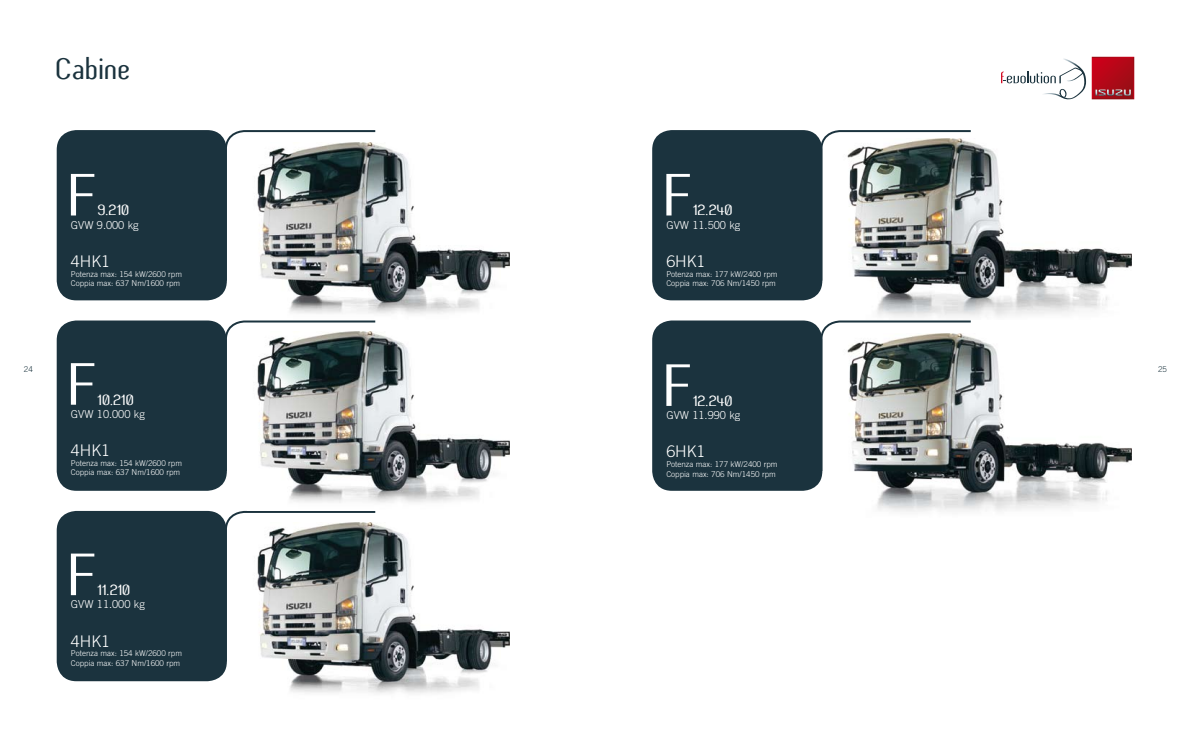
<style>
.page{position:relative;width:1191px;height:738px;background:#fff}
.page>*{position:absolute;margin:0;border:0;box-sizing:border-box;transform-origin:0 0}
.t1{font:60px "Butter unsalted";color:#fff}
.t2{font:30px "Butter unsalted";color:#1b333e}
.t3{font:300 16px "Trade Gothic LT Std";color:#fff}
.t4{font:15px "Butter unsalted";color:#fff}
.t5{font:300 11px "Trade Gothic LT Std";color:#fff}
.t6{font:300 8px/9.6px "Trade Gothic LT Std";color:#fff}
.t7{font:300 8px "Trade Gothic LT Std";color:#1b333e}
</style>
<div class="page">
<div style="left:653px;top:131px;width:168px;height:168px;background:#1b333e;border-radius:19px"></div>
<div style="left:652px;top:130px;width:170px;height:170px;border:2px solid #1b333e;border-radius:19px"></div>
<svg style="left:819px;top:130px;width:152px;height:152px"></svg>
<div style="left:58px;top:131px;width:168px;height:168px;background:#1b333e;border-radius:19px"></div>
<div style="left:57px;top:130px;width:170px;height:170px;border:2px solid #1b333e;border-radius:19px"></div>
<div style="left:58px;top:321px;width:168px;height:168px;background:#1b333e;border-radius:19px"></div>
<div style="left:57px;top:320px;width:170px;height:170px;border:2px solid #1b333e;border-radius:19px"></div>
<div style="left:58px;top:511px;width:168px;height:168px;background:#1b333e;border-radius:19px"></div>
<div style="left:57px;top:510px;width:170px;height:170px;border:2px solid #1b333e;border-radius:19px"></div>
<div style="left:653px;top:321px;width:168px;height:168px;background:#1b333e;border-radius:19px"></div>
<div style="left:652px;top:320px;width:170px;height:170px;border:2px solid #1b333e;border-radius:19px"></div>
<svg style="left:819px;top:320px;width:152px;height:152px"></svg>
<svg style="left:224px;top:130px;width:152px;height:152px"></svg>
<svg style="left:224px;top:320px;width:152px;height:152px"></svg>
<svg style="left:224px;top:510px;width:152px;height:153px"></svg>
<svg style="left:1001px;top:57px;width:133px;height:43px"></svg>
<img style="left:837px;top:139px;width:294px;height:178px">
<img style="left:837px;top:333px;width:294px;height:179px">
<img style="left:248px;top:142px;width:261px;height:172px">
<img style="left:248px;top:331px;width:261px;height:172px">
<img style="left:248px;top:521px;width:261px;height:172px">
<h2 class="t2" style="left:57px;top:53px;width:77px">Cabine</h2>
<h1 class="t1" style="left:71px;top:164px;width:29px">F</h1>
<h3 class="t4" style="left:98px;top:202px;width:33px">9.210</h3>
<h3 class="t5" style="left:71px;top:218px;width:69px">GVW 9.000 kg</h3>
<h3 class="t3" style="left:71px;top:251px;width:41px">4HK1</h3>
<p class="t6" style="left:71px;top:268px;width:113px">Potenza max: 154 kW/2600 rpm<br>Coppia max: 637 Nm/1600 rpm</p>
<h1 class="t1" style="left:666px;top:164px;width:29px">F</h1>
<h3 class="t4" style="left:694px;top:202px;width:41px">12.240</h3>
<h3 class="t5" style="left:666px;top:218px;width:75px">GVW 11.500 kg</h3>
<h3 class="t3" style="left:666px;top:251px;width:41px">6HK1</h3>
<p class="t6" style="left:666px;top:268px;width:113px">Potenza max: 177 kW/2400 rpm<br>Coppia max: 706 Nm/1450 rpm</p>
<h1 class="t1" style="left:71px;top:353px;width:29px">F</h1>
<h1 class="t1" style="left:666px;top:354px;width:29px">F</h1>
<p class="t7" style="left:24px;top:364px;width:10px">24</p>
<p class="t7" style="left:1158px;top:364px;width:10px">25</p>
<h3 class="t4" style="left:98px;top:391px;width:38px">10.210</h3>
<h3 class="t5" style="left:71px;top:407px;width:75px">GVW 10.000 kg</h3>
<h3 class="t3" style="left:71px;top:440px;width:41px">4HK1</h3>
<p class="t6" style="left:71px;top:457px;width:113px">Potenza max: 154 kW/2600 rpm<br>Coppia max: 637 Nm/1600 rpm</p>
<h3 class="t4" style="left:694px;top:393px;width:41px">12.240</h3>
<h3 class="t5" style="left:666px;top:408px;width:75px">GVW 11.990 kg</h3>
<h3 class="t3" style="left:666px;top:442px;width:41px">6HK1</h3>
<p class="t6" style="left:666px;top:459px;width:113px">Potenza max: 177 kW/2400 rpm<br>Coppia max: 706 Nm/1450 rpm</p>
<h1 class="t1" style="left:71px;top:543px;width:29px">F</h1>
<h3 class="t4" style="left:98px;top:582px;width:34px">11.210</h3>
<h3 class="t5" style="left:71px;top:597px;width:75px">GVW 11.000 kg</h3>
<h3 class="t3" style="left:71px;top:631px;width:41px">4HK1</h3>
<p class="t6" style="left:71px;top:648px;width:113px">Potenza max: 154 kW/2600 rpm<br>Coppia max: 637 Nm/1600 rpm</p>
</div>
